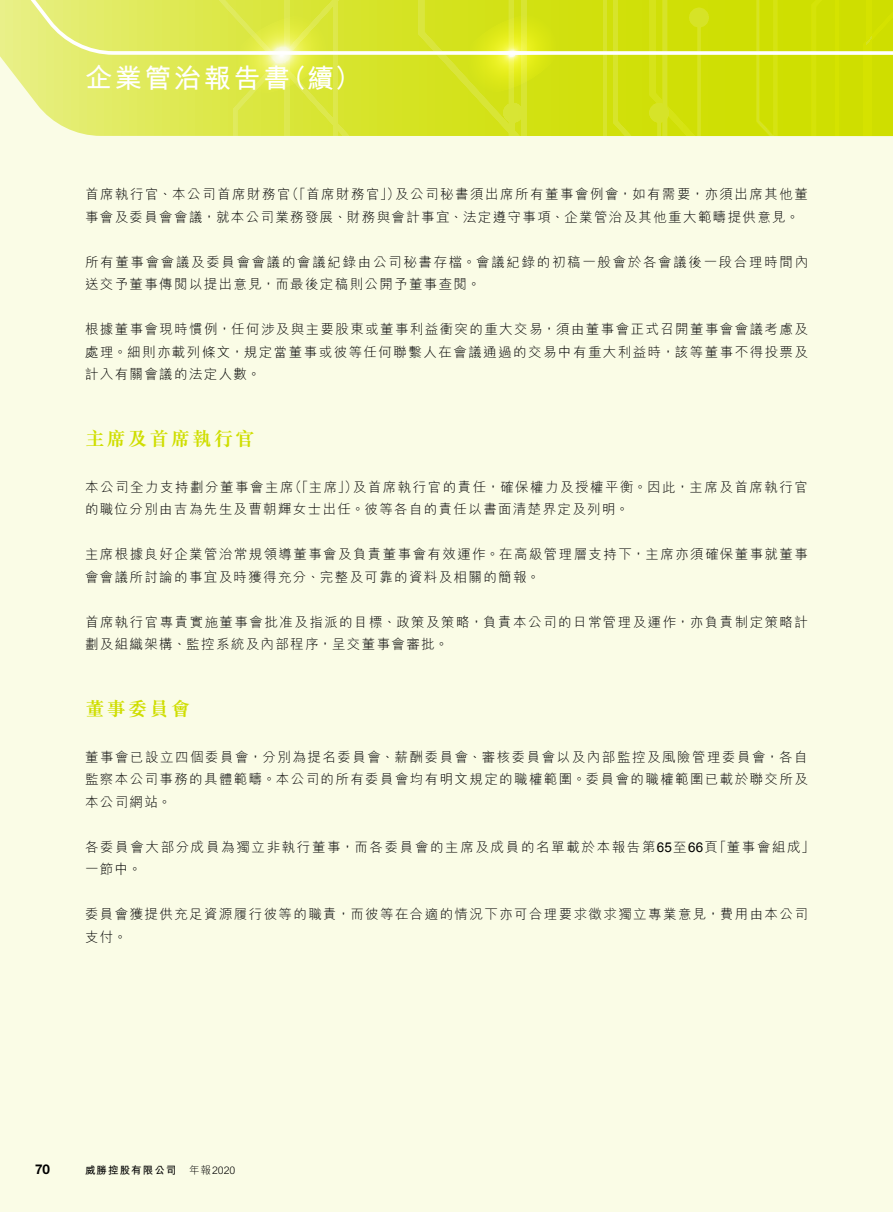
<style>
.page{position:relative;width:893px;height:1212px;background:#fafce6}
.page>*{position:absolute;margin:0;border:0;box-sizing:border-box;transform-origin:0 0}
.t1{font:700 27px "M Hei HK";letter-spacing:.1em;color:#fff}
.t2{font:700 19.5px "M Sung HK";letter-spacing:.1em;color:#cfde00}
.t3{font:300 13.5px/22.5px "M Hei HK";letter-spacing:.105em;color:#000}
.t4{font:300 13.5px/22.5px "M Hei HK";letter-spacing:.125em;color:#000}
.t5{font:700 13.5px "Helvetica Neue LT Std";color:#000}
.t6{font:700 10.5px "M Hei HK";letter-spacing:.1em;color:#000}
.s1{font-family:"Arial";font-weight:400}
.s2{font-weight:300}
</style>
<div class="page">
<svg style="left:0;top:0;width:893px;height:136px;background:#d9e535"></svg>
<div style="left:503px;top:103px;width:20px;height:20px;background:#d8e534;border-radius:50%"></div>
<h1 class="t1" style="left:85px;top:58px;width:278px">企業管治報告書（續）</h1>
<p class="t3" style="left:85px;top:183px;width:724px">首席執行官、本公司首席財務官（「首席財務官」）及公司秘書須出席所有董事會例會，如有需要，亦須出席其他董事會及委員會會議，就本公司業務發展、財務與會計事宜、法定遵守事項、企業管治及其他重大範疇提供意見。</p>
<p class="t4" style="left:85px;top:250px;width:725px">所有董事會會議及委員會會議的會議紀錄由公司秘書存檔。會議紀錄的初稿一般會於各會議後一段合理時間內送交予董事傳閱以提出意見，而最後定稿則公開予董事查閱。</p>
<p class="t3" style="left:85px;top:318px;width:724px;text-align:justify">根據董事會現時慣例，任何涉及與主要股東或董事利益衝突的重大交易，須由董事會正式召開董事會會議考慮及處理。細則亦載列條文，規定當董事或彼等任何聯繫人在會議通過的交易中有重大利益時，該等董事不得投票及計入有關會議的法定人數。</p>
<h2 class="t2" style="left:85px;top:429px;width:171px">主席及首席執行官</h2>
<p class="t3" style="left:85px;top:475px;width:724px">本公司全力支持劃分董事會主席（「主席」）及首席執行官的責任，確保權力及授權平衡。因此，主席及首席執行官的職位分別由吉為先生及曹朝輝女士出任。彼等各自的責任以書面清楚界定及列明。</p>
<p class="t3" style="left:85px;top:543px;width:724px">主席根據良好企業管治常規領導董事會及負責董事會有效運作。在高級管理層支持下，主席亦須確保董事就董事會會議所討論的事宜及時獲得充分、完整及可靠的資料及相關的簡報。</p>
<p class="t3" style="left:85px;top:610px;width:724px">首席執行官專責實施董事會批准及指派的目標、政策及策略，負責本公司的日常管理及運作，亦負責制定策略計劃及組織架構、監控系統及內部程序，呈交董事會審批。</p>
<h2 class="t2" style="left:85px;top:699px;width:107px">董事委員會</h2>
<p class="t3" style="left:85px;top:745px;width:724px;text-align:justify">董事會已設立四個委員會，分別為提名委員會、薪酬委員會、審核委員會以及內部監控及風險管理委員會，各自監察本公司事務的具體範疇。本公司的所有委員會均有明文規定的職權範圍。委員會的職權範圍已載於聯交所及本公司網站。</p>
<p class="t3" style="left:85px;top:835px;width:731px">各委員會大部分成員為獨立非執行董事，而各委員會的主席及成員的名單載於本報告第<span class="s1">65</span>至<span class="s1">66</span>頁「董事會組成」一節中。</p>
<p class="t3" style="left:85px;top:903px;width:724px">委員會獲提供充足資源履行彼等的職責，而彼等在合適的情況下亦可合理要求徵求獨立專業意見，費用由本公司支付。</p>
<p class="t5" style="left:35px;top:1161px;width:17px">70</p>
<p class="t6" style="left:85px;top:1162px;width:152px">威勝控股有限公司<span class="s2">　年報2020</span></p>
</div>
